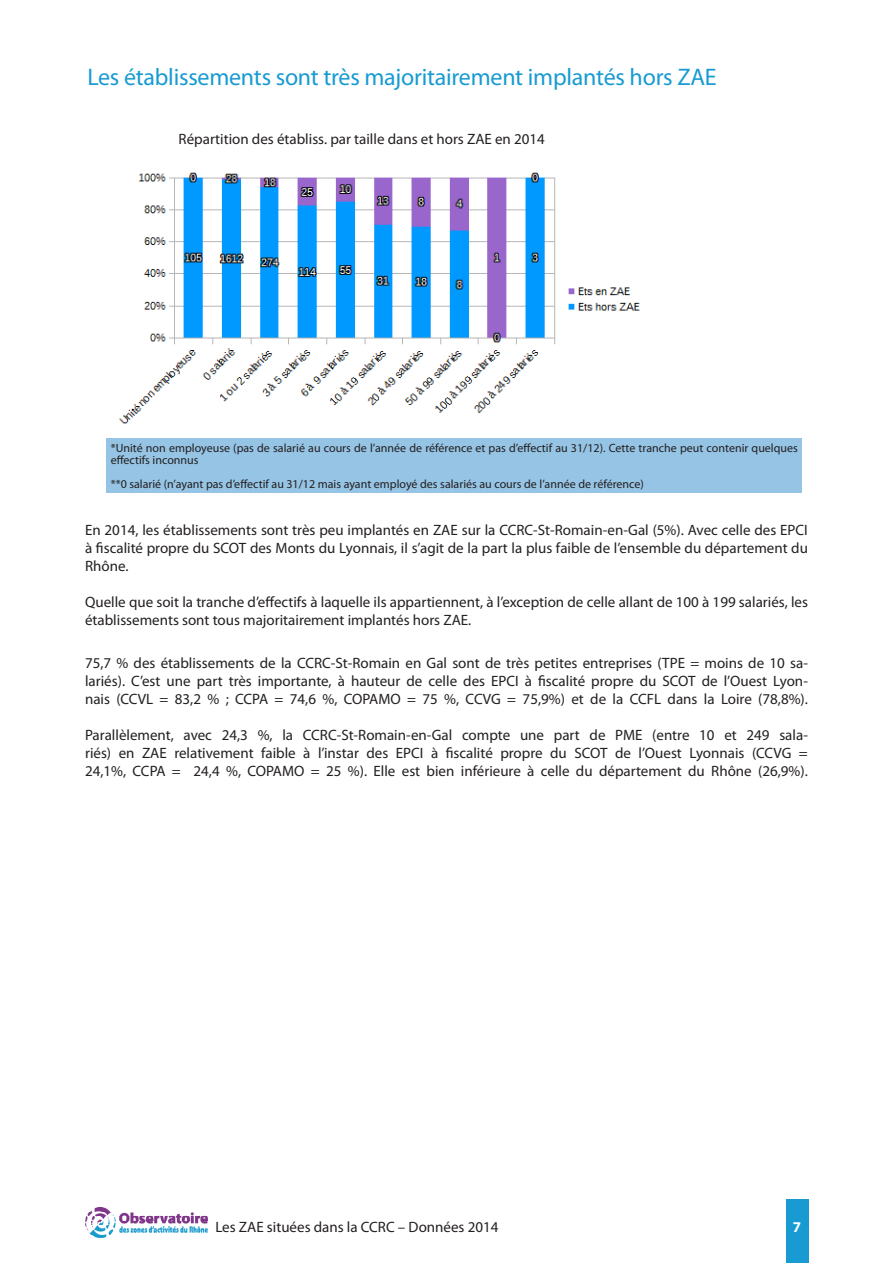
<style>
.page{position:relative;width:893px;height:1263px;background:#fff}
.page>*{position:absolute;margin:0;border:0;box-sizing:border-box;transform-origin:0 0}
.t1{font:24px "Myriad Pro";letter-spacing:-.01em;color:#189bd2}
.t2{font:15px/18px "Myriad Pro";color:#231f20;text-align:justify}
.t3{font:700 15px "Myriad Pro";color:#fff}
.t4{font:12px/12px "Myriad Pro";color:#231f20}
</style>
<div class="page">
<img style="left:85px;top:1207px;width:122px;height:30px">
<div style="left:786px;top:1199px;width:22px;height:64px;background:#189bd2"></div>
<img style="left:119px;top:172px;width:521px;height:252px">
<div style="left:106px;top:438px;width:696px;height:55px;background:#96c4e5"></div>
<p class="t1" style="left:87px;top:62px;width:631px">Les établissements sont très majoritairement implantés hors ZAE</p>
<p class="t2" style="left:179px;top:129px;width:368px">Répartition des établiss. par taille dans et hors ZAE en 2014</p>
<p class="t4" style="left:111px;top:441px;width:689px">*Unité non employeuse (pas de salarié au cours de l’année de référence et pas d’effectif au 31/12). Cette tranche peut contenir quelques effectifs inconnus</p>
<p class="t4" style="left:111px;top:477px;width:535px">**0 salarié (n’ayant pas d’effectif au 31/12 mais ayant employé des salariés au cours de l’année de référence)</p>
<p class="t2" style="left:85px;top:521px;width:724px">En 2014, les établissements sont très peu implantés en ZAE sur la CCRC-St-Romain-en-Gal (5%). Avec celle des EPCI à fiscalité propre du SCOT des Monts du Lyonnais, il s’agit de la part la plus faible de l’ensemble du département du Rhône.</p>
<p class="t2" style="left:85px;top:593px;width:724px">Quelle que soit la tranche d’effectifs à laquelle ils appartiennent, à l’exception de celle allant de 100 à 199 salariés, les établissements sont tous majoritairement implantés hors ZAE.</p>
<p class="t2" style="left:85px;top:653px;width:724px">75,7 % des établissements de la CCRC-St-Romain en Gal sont de très petites entreprises (TPE = moins de 10 sa&shy;lariés). C’est une part très importante, à hauteur de celle des EPCI à fiscalité propre du SCOT de l’Ouest Lyon&shy;nais (CCVL = 83,2 % ; CCPA = 74,6 %, COPAMO = 75 %, CCVG = 75,9%) et de la CCFL dans la Loire (78,8%).</p>
<p class="t2" style="left:85px;top:725px;width:724px">Parallèlement, avec 24,3 %, la CCRC-St-Romain-en-Gal compte une part de PME (entre 10 et 249 sala&shy;riés) en ZAE relativement faible à l’instar des EPCI à fiscalité propre du SCOT de l’Ouest Lyonnais (CCVG = 24,1%, CCPA = 24,4 %, COPAMO = 25 %). Elle est bien inférieure à celle du département du Rhône (26,9%).</p>
<p class="t2" style="left:215px;top:1218px;width:285px">Les ZAE situées dans la CCRC – Données 2014</p>
<p class="t3" style="left:793px;top:1217px;width:10px">7</p>
</div>
